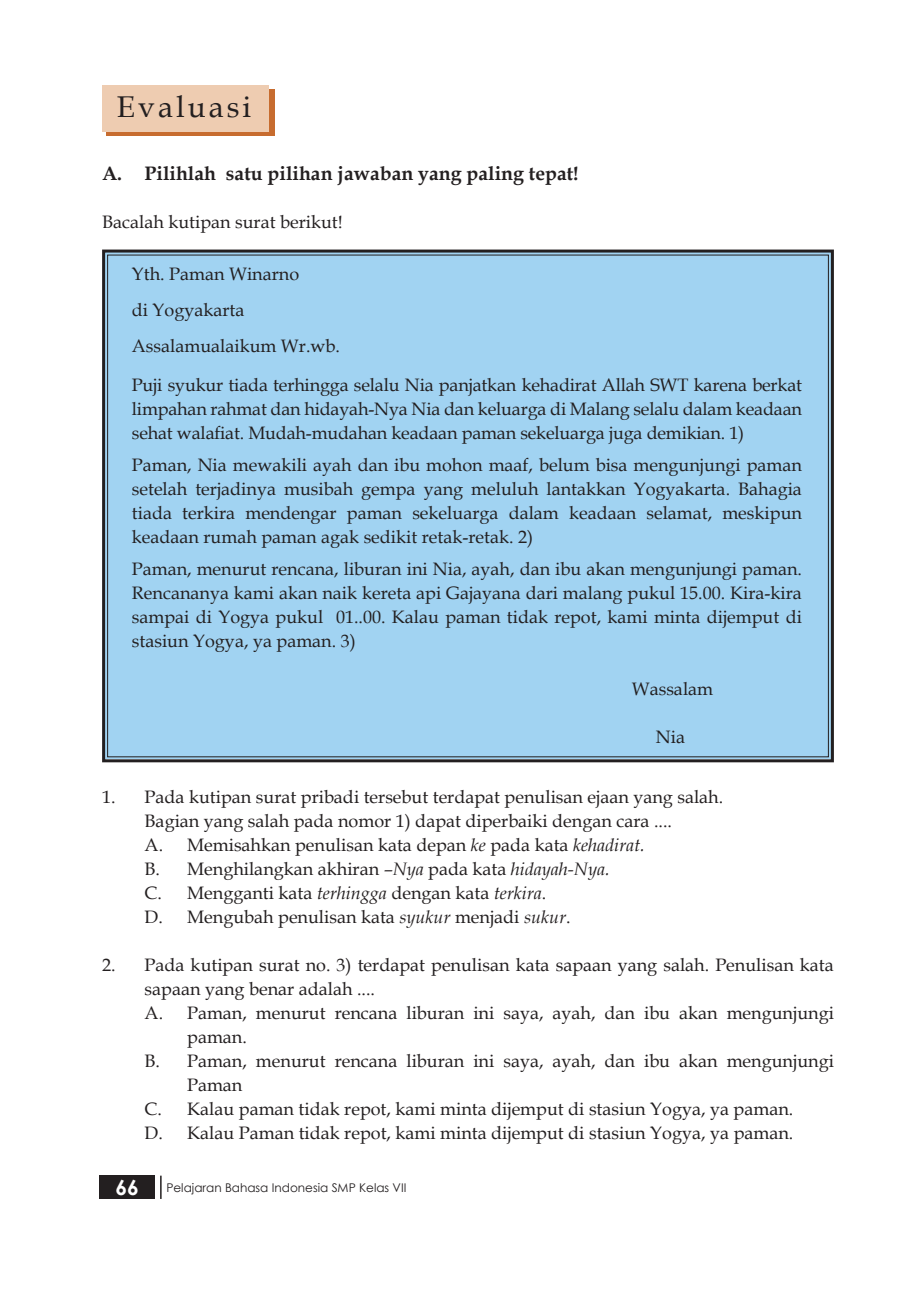
<style>
.page{position:relative;width:919px;height:1289px;background:#fff}
.page>*{position:absolute;margin:0;border:0;box-sizing:border-box;transform-origin:0 0}
.t1{font:30px "Book Antiqua";letter-spacing:.1em;color:#231f20}
.t2{font:700 21px "Century Gothic";color:#fff}
.sub_bab{font:700 19.5px "Book Antiqua";color:#231f20}
.Isi{font:18px/24px "Book Antiqua";color:#231f20;text-align:justify}
.isi_3{font:18px/24px "Book Antiqua";color:#231f20}
.isi_2{font:18px/24px "Book Antiqua";color:#231f20}
.t3{font:12px "Century Gothic";color:#231f20}
.s1{font-style:italic}
</style>
<div class="page">
<div style="left:99px;top:1175px;width:55px;height:23px;background:#231f20"></div>
<hr style="left:160px;top:1175px;width:2px;height:23px;background:#231f20">
<div style="left:102px;top:249px;width:732px;height:514px;background:#a1d3f2"></div>
<div style="left:107px;top:90px;width:168px;height:46px;background:linear-gradient(to right,#c76c2f,#c76c2f)"></div>
<div style="left:102px;top:85px;width:167px;height:46px;background:#eeccb1"></div>
<p class="t1" style="left:117px;top:86px;width:136px">Evaluasi</p>
<p class="sub_bab" style="left:102px;top:160px;width:478px">A. Pilihlah satu pilihan jawaban yang paling tepat!</p>
<p class="Isi" style="left:102px;top:209px;width:242px">Bacalah kutipan surat berikut!</p>
<p class="Isi" style="left:132px;top:262px;width:169px">Yth. Paman Winarno</p>
<p class="Isi" style="left:132px;top:298px;width:114px">di Yogyakarta</p>
<p class="Isi" style="left:132px;top:334px;width:210px">Assalamualaikum Wr.wb.</p>
<p class="Isi" style="left:132px;top:373px;width:671px">Puji syukur tiada terhingga selalu Nia panjatkan kehadirat Allah SWT karena berkat limpahan rahmat dan hidayah-Nya Nia dan keluarga di Malang selalu dalam keadaan sehat walafiat. Mudah-mudahan keadaan paman sekeluarga juga demikian. 1)</p>
<p class="Isi" style="left:132px;top:452px;width:671px">Paman, Nia mewakili ayah dan ibu mohon maaf, belum bisa mengunjungi paman setelah terjadinya musibah gempa yang meluluh lantakkan Yogyakarta. Bahagia tiada terkira mendengar paman sekeluarga dalam keadaan selamat, meskipun keadaan rumah paman agak sedikit retak-retak. 2)</p>
<p class="Isi" style="left:132px;top:556px;width:671px">Paman, menurut rencana, liburan ini Nia, ayah, dan ibu akan mengunjungi paman.<br>Rencananya kami akan naik kereta api Gajayana dari malang pukul 15.00. Kira-kira sampai di Yogya pukul 01..00. Kalau paman tidak repot, kami minta dijemput di stasiun Yogya, ya paman. 3)</p>
<p class="Isi" style="left:631px;top:676px;width:83px">Wassalam</p>
<p class="Isi" style="left:656px;top:724px;width:31px">Nia</p>
<p class="Isi" style="left:102px;top:784px;width:622px">1. Pada kutipan surat pribadi tersebut terdapat penulisan ejaan yang salah.</p>
<p class="Isi" style="left:145px;top:808px;width:529px">Bagian yang salah pada nomor 1) dapat diperbaiki dengan cara ....</p>
<p class="Isi" style="left:145px;top:832px;width:501px">A. Memisahkan penulisan kata depan <span class="s1">ke</span> pada kata <span class="s1">kehadirat.</span></p>
<p class="Isi" style="left:145px;top:856px;width:466px">B. Menghilangkan akhiran <span class="s1">–Nya</span> pada kata <span class="s1">hidayah-Nya.</span></p>
<p class="Isi" style="left:145px;top:880px;width:403px">C. Mengganti kata <span class="s1">terhingga</span> dengan kata <span class="s1">terkira</span>.</p>
<p class="Isi" style="left:145px;top:904px;width:427px">D. Mengubah penulisan kata <span class="s1">syukur</span> menjadi <span class="s1">sukur</span>.</p>
<p class="isi_2" style="left:145px;top:952px;width:690px;text-indent:-43px">2. Pada kutipan surat no. 3) terdapat penulisan kata sapaan yang salah. Penulisan kata sapaan yang benar adalah ....</p>
<p class="isi_3" style="left:187px;top:1000px;width:648px;text-indent:-43px">A. Paman, menurut rencana liburan ini saya, ayah, dan ibu akan mengunjungi paman.</p>
<p class="isi_3" style="left:187px;top:1048px;width:648px;text-indent:-43px">B. Paman, menurut rencana liburan ini saya, ayah, dan ibu akan mengunjungi<br>Paman</p>
<p class="isi_3" style="left:145px;top:1096px;width:650px">C. Kalau paman tidak repot, kami minta dijemput di stasiun Yogya, ya paman.</p>
<p class="isi_3" style="left:145px;top:1120px;width:650px">D. Kalau Paman tidak repot, kami minta dijemput di stasiun Yogya, ya paman.</p>
<p class="t2" style="left:115px;top:1171px;width:25px">66</p>
<p class="t3" style="left:166px;top:1178px;width:241px">Pelajaran Bahasa Indonesia SMP Kelas VII</p>
</div>
